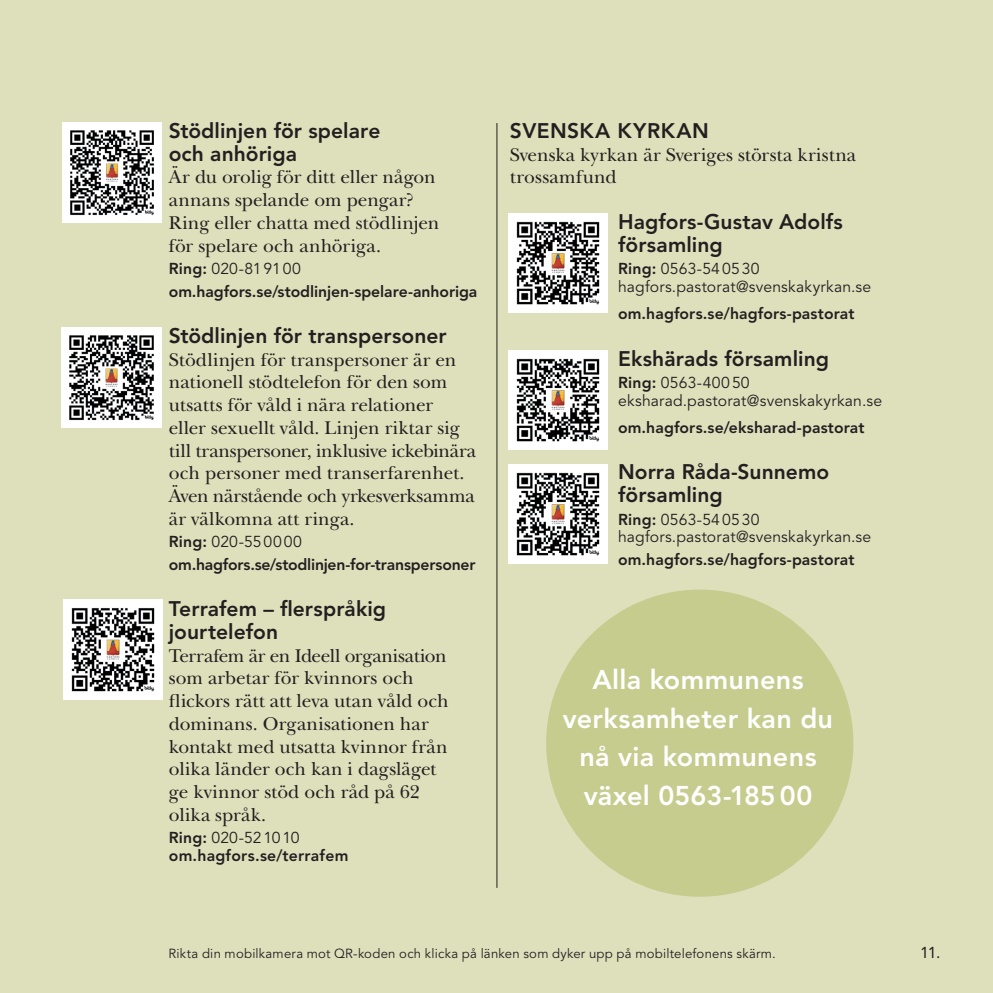
<style>
.page{position:relative;width:993px;height:993px;background:#fff}
.page>*{position:absolute;margin:0;border:0;box-sizing:border-box;transform-origin:0 0}
.t1{font:800 26.95px/38.5px "Avenir LT Std";letter-spacing:.01em;color:#fff;text-align:center}
.t2{font:800 21px/22.8px "Avenir LT Std";letter-spacing:.005em;color:#231f20}
.t3{font:800 21px "Avenir LT Std";letter-spacing:.025em;color:#231f20}
.t4{font:19.25px/22.8px "New Baskerville Std";color:#231f20}
.t5{font:800 15.75px/22.4px "Avenir LT Std";letter-spacing:.005em;color:#231f20}
.t6{font:15.75px/17.5px "Avenir LT Std";letter-spacing:.015em;color:#231f20}
.t7{font:800 15.75px/22.4px "Avenir LT Std";letter-spacing:-.015em;color:#231f20}
.t8{font:15.75px "Avenir LT Std";color:#231f20}
.t9{font:13.12px "Avenir LT Std";letter-spacing:.02em;color:#231f20}
.s1{font-weight:400}
.s2{font-weight:800}
</style>
<div class="page">
<div style="left:0;top:0;width:992px;height:992px;background:#dde0bb"></div>
<div style="left:546px;top:589px;width:307px;height:307px;background:#c6cc8e;border-radius:50%"></div>
<img style="left:62px;top:123px;width:99px;height:99px">
<img style="left:62px;top:327px;width:99px;height:100px">
<img style="left:508px;top:213px;width:99px;height:99px">
<img style="left:508px;top:350px;width:99px;height:99px">
<img style="left:508px;top:464px;width:99px;height:99px">
<img style="left:63px;top:599px;width:99px;height:99px">
<hr style="left:496px;top:123px;width:1px;height:764px;background:#231f20">
<p class="t2" style="left:169px;top:119px;width:213px">Stödlinjen för spelare och anhöriga</p>
<p class="t4" style="left:169px;top:166px;width:272px">Är du orolig för ditt eller någon annans spelande om pengar?<br>Ring eller chatta med stödlinjen för spelare och anhöriga.</p>
<p class="t5" style="left:169px;top:257px;width:310px">Ring: <span class="s1">020-819100 </span>om.hagfors.se/stodlinjen-spelare-anhoriga</p>
<p class="t2" style="left:169px;top:324px;width:279px">Stödlinjen för transpersoner</p>
<p class="t4" style="left:169px;top:348px;width:308px">Stödlinjen för transpersoner är en nationell stödtelefon för den som utsatts för våld i nära relationer<br>eller sexuellt våld. Linjen riktar sig till transpersoner, inklusive ickebinära och personer med transerfarenhet.<br>Även närstående och yrkesverksamma är välkomna att ringa.</p>
<p class="t7" style="left:169px;top:530px;width:308px">Ring: <span class="s1">020-550000 </span>om.hagfors.se/stodlinjen-for-transpersoner</p>
<p class="t2" style="left:169px;top:597px;width:219px">Terrafem – flerspråkig jourtelefon</p>
<p class="t4" style="left:169px;top:643px;width:281px">Terrafem är en Ideell organisation som arbetar för kvinnors och flickors rätt att leva utan våld och dominans. Organisationen har kontakt med utsatta kvinnor från olika länder och kan i dagsläget ge kvinnor stöd och råd på 62 olika språk.</p>
<p class="t5" style="left:169px;top:828px;width:181px;line-height:17.5px">Ring: <span class="s1">020-521010 </span>om.hagfors.se/terrafem</p>
<p class="t3" style="left:509px;top:118px;width:200px">SVENSKA KYRKAN</p>
<p class="t4" style="left:509px;top:143px;width:348px">Svenska kyrkan är Sveriges största kristna trossamfund</p>
<p class="t2" style="left:618px;top:210px;width:226px">Hagfors-Gustav Adolfs församling</p>
<p class="t6" style="left:618px;top:260px;width:254px"><span class="s2">Ring:</span> 0563-540530 hagfors.pastorat@svenskakyrkan.se</p>
<p class="t5" style="left:618px;top:302px;width:238px">om.hagfors.se/hagfors-pastorat</p>
<p class="t2" style="left:618px;top:347px;width:212px">Ekshärads församling</p>
<p class="t6" style="left:618px;top:374px;width:265px"><span class="s2">Ring:</span> 0563-40050 eksharad.pastorat@svenskakyrkan.se</p>
<p class="t5" style="left:618px;top:416px;width:248px">om.hagfors.se/eksharad-pastorat</p>
<p class="t2" style="left:618px;top:460px;width:212px">Norra Råda-Sunnemo församling</p>
<p class="t6" style="left:618px;top:510px;width:254px"><span class="s2">Ring:</span> 0563-540530 hagfors.pastorat@svenskakyrkan.se</p>
<p class="t5" style="left:618px;top:547px;width:238px">om.hagfors.se/hagfors-pastorat</p>
<h1 class="t1" style="left:562px;top:660px;width:271px">Alla kommunens verksamheter kan du nå via kommunens växel 0563-18500</h1>
<p class="t9" style="left:168px;top:945px;width:608px">Rikta din mobilkamera mot QR-koden och klicka på länken som dyker upp på mobiltelefonens skärm.</p>
<p class="t8" style="left:919px;top:942px;width:22px">11.</p>
</div>
